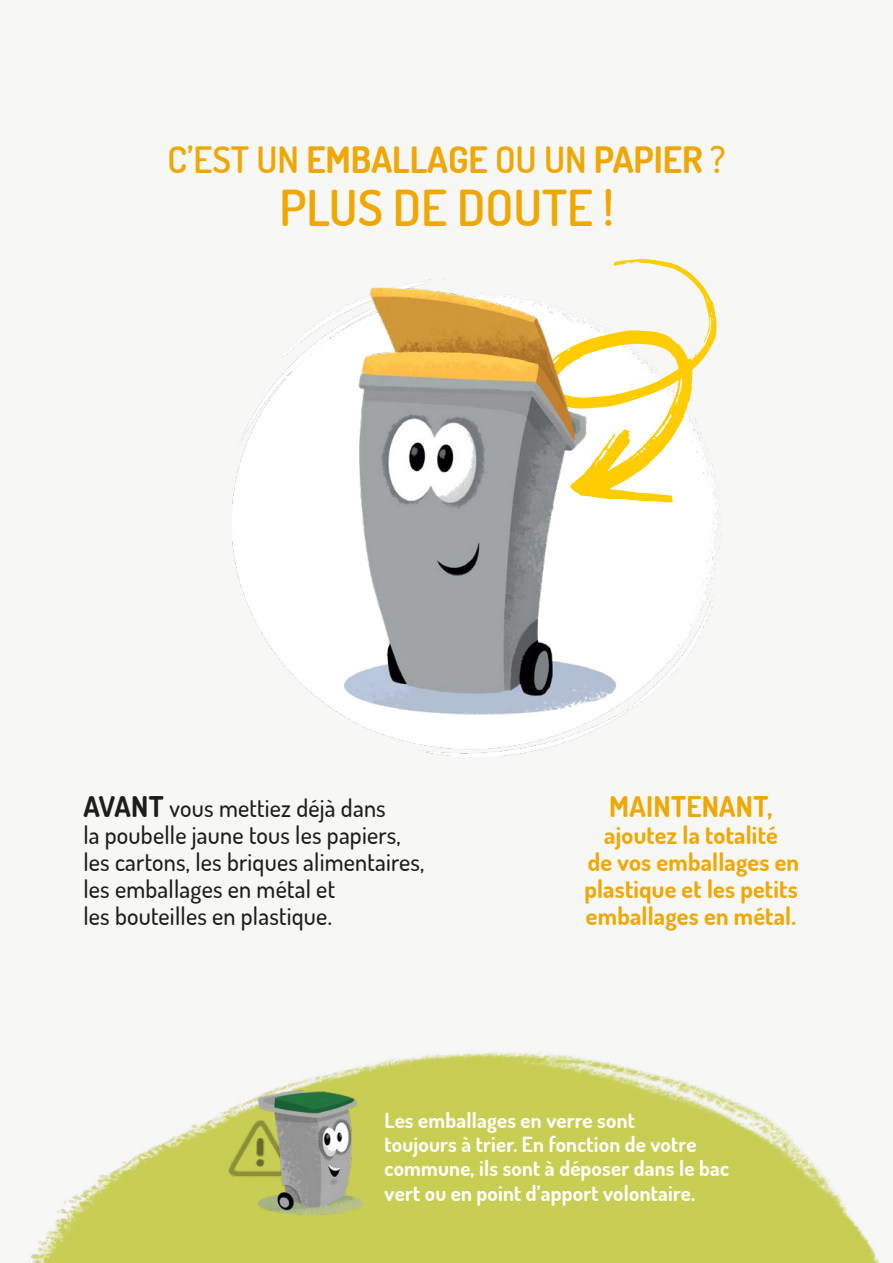
<style>
.page{position:relative;width:893px;height:1263px;background:#f7f7f6}
.page>*{position:absolute;margin:0;border:0;box-sizing:border-box;transform-origin:0 0}
.t1{font:600 49.5px "Dosis";color:#f0a700}
.t2{font:700 36.3px "Dosis";color:#f0a700}
.t3{font:700 28.5px "Dosis";letter-spacing:.01em;color:#f0a700}
.t4{font:500 24px/27px "Dosis";letter-spacing:.01em;color:#1d1d1b}
.t5{font:700 24px/27px "Dosis";letter-spacing:.01em;color:#f0a700;text-align:center}
.t6{font:700 20.85px/24.3px "Dosis";letter-spacing:.01em;color:#fff}
.s1{font-weight:600}
.s2{font-weight:700;font-size:28.5px}
</style>
<div class="page">
<img style="left:29px;top:1052px;width:850px;height:211px">
<img style="left:225px;top:1116px;width:7px;height:65px">
<img style="left:232px;top:1064px;width:142px;height:166px">
<svg style="left:621px;top:259px;width:95px;height:236px"></svg>
<img style="left:251px;top:261px;width:440px;height:460px">
<h2 class="t2" style="left:168px;top:135px;width:559px"><span class="s1">C’EST UN</span> EMBALLAGE <span class="s1">OU UN</span> PAPIER <span class="s1">?</span></h2>
<h1 class="t1" style="left:279px;top:174px;width:336px">PLUS DE DOUTE !</h1>
<p class="t4" style="left:83px;top:793px;width:343px"><span class="s2">AVANT</span> vous mettiez déjà dans<br>la poubelle jaune tous les papiers, les cartons, les briques alimentaires, les emballages en métal et<br>les bouteilles en plastique.</p>
<p class="t3" style="left:609px;top:787px;width:165px">MAINTENANT,</p>
<p class="t5" style="left:584px;top:821px;width:216px">ajoutez la totalité<br>de vos emballages en plastique et les petits emballages en métal.</p>
<p class="t6" style="left:385px;top:1107px;width:346px">Les emballages en verre sont<br>toujours à trier. En fonction de votre commune, ils sont à déposer dans le bac vert ou en point d’apport volontaire.</p>
</div>
